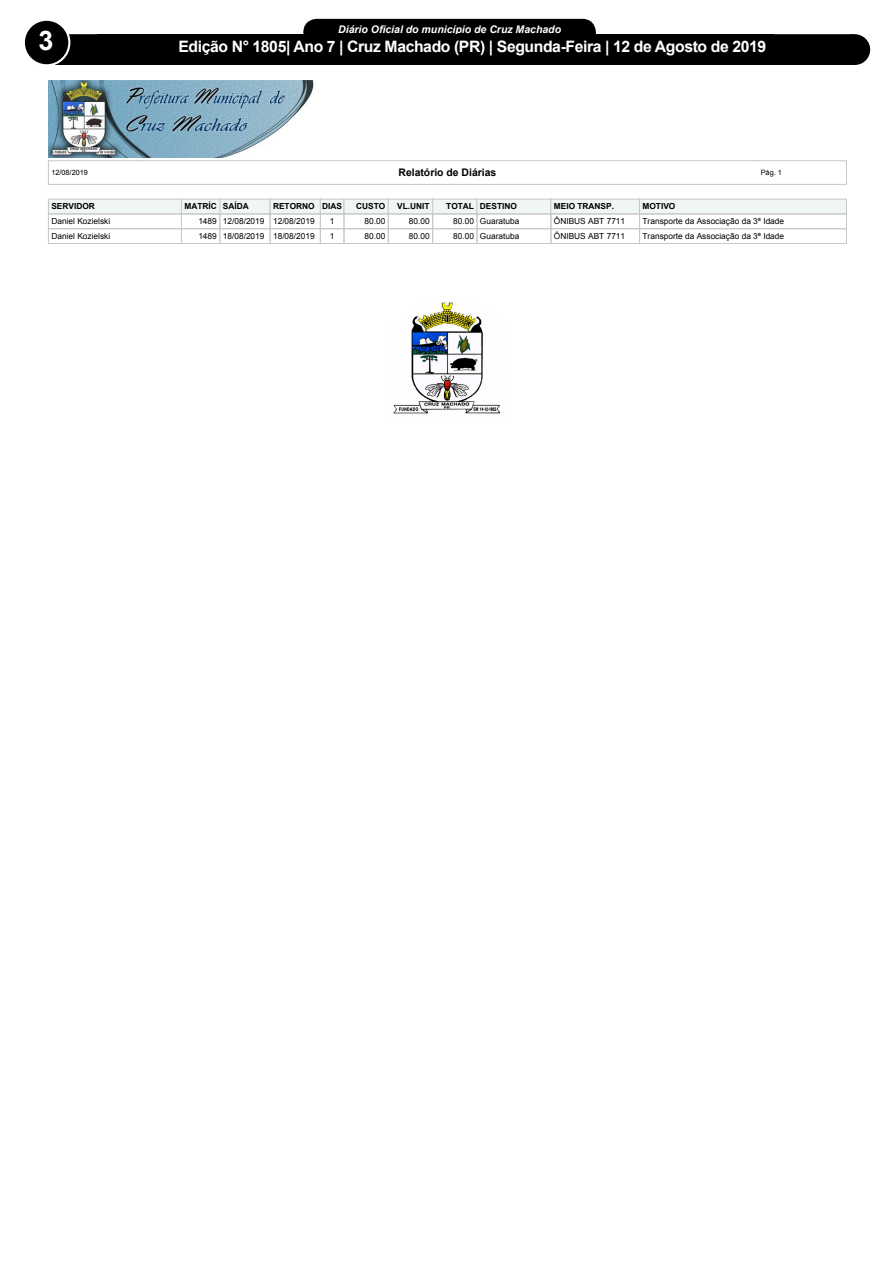
<style>
.page{position:relative;width:893px;height:1263px;background:#fff}
.page>*{position:absolute;margin:0;border:0;box-sizing:border-box;transform-origin:0 0}
.t1{font:700 27px "Arial";color:#fff}
.t2{font:700 15.75px "Arial";letter-spacing:-.025em;color:#fff}
.t3{font:700 15px "Arial";color:#fff}
.t4{font:italic 700 10.5px "Arial";color:#fff}
.t5{font:700 10.5px "Arial";color:#000}
.t6{font:8.4px "Arial";color:#000}
.t7{font:700 8.4px "Arial";color:#000}
.t8{font:7.35px "Arial";color:#000}
</style>
<div class="page">
<div style="left:305px;top:20px;width:289px;height:28px;background:#000;border-radius:12px"></div>
<div style="left:303px;top:19px;width:293px;height:31px;border:3px solid #000;border-radius:12px"></div>
<div style="left:39px;top:34px;width:815px;height:31px;background:#000"></div>
<div style="left:24px;top:20px;width:45px;height:45px;background:#000;border-radius:50%"></div>
<div style="left:23px;top:19px;width:47px;height:47px;border:2px solid #fff;border-radius:50%"></div>
<div style="left:840px;top:35px;width:29px;height:29px;background:#000;border-radius:50%"></div>
<div style="left:839px;top:34px;width:31px;height:31px;border:2px solid #000;border-radius:50%"></div>
<img style="left:48px;top:81px;width:266px;height:76px">
<svg style="left:48px;top:161px;width:1px;height:23px"></svg>
<hr style="left:48px;top:160px;width:89px;height:1px;background:#c8c8c8">
<hr style="left:48px;top:184px;width:89px;height:1px;background:#c8c8c8">
<hr style="left:137px;top:160px;width:621px;height:1px;background:#c8c8c8">
<hr style="left:137px;top:184px;width:621px;height:1px;background:#c8c8c8">
<hr style="left:758px;top:160px;width:88px;height:1px;background:#c8c8c8">
<svg style="left:846px;top:161px;width:1px;height:23px"></svg>
<hr style="left:758px;top:184px;width:88px;height:1px;background:#c8c8c8">
<div style="left:48px;top:199px;width:133px;height:15px;background:#f0f5f5"></div>
<hr style="left:48px;top:199px;width:133px;height:1px;background:#c8c8c8">
<div style="left:181px;top:199px;width:39px;height:15px;background:#f0f5f5"></div>
<hr style="left:181px;top:199px;width:39px;height:1px;background:#c8c8c8">
<div style="left:220px;top:199px;width:50px;height:15px;background:#f0f5f5"></div>
<hr style="left:220px;top:199px;width:50px;height:1px;background:#c8c8c8">
<div style="left:270px;top:199px;width:50px;height:15px;background:#f0f5f5"></div>
<hr style="left:270px;top:199px;width:50px;height:1px;background:#c8c8c8">
<div style="left:344px;top:199px;width:44px;height:15px;background:#f0f5f5"></div>
<hr style="left:344px;top:199px;width:44px;height:1px;background:#c8c8c8">
<div style="left:388px;top:199px;width:45px;height:15px;background:#f0f5f5"></div>
<hr style="left:388px;top:199px;width:45px;height:1px;background:#c8c8c8">
<div style="left:433px;top:199px;width:44px;height:15px;background:#f0f5f5"></div>
<hr style="left:433px;top:199px;width:44px;height:1px;background:#c8c8c8">
<div style="left:477px;top:199px;width:74px;height:15px;background:#f0f5f5"></div>
<hr style="left:477px;top:199px;width:74px;height:1px;background:#c8c8c8">
<div style="left:551px;top:199px;width:89px;height:15px;background:#f0f5f5"></div>
<hr style="left:551px;top:199px;width:89px;height:1px;background:#c8c8c8">
<div style="left:640px;top:199px;width:206px;height:15px;background:#f0f5f5"></div>
<hr style="left:640px;top:199px;width:206px;height:1px;background:#c8c8c8">
<hr style="left:48px;top:214px;width:133px;height:1px;background:#c8c8c8">
<hr style="left:181px;top:214px;width:39px;height:1px;background:#c8c8c8">
<hr style="left:220px;top:214px;width:50px;height:1px;background:#c8c8c8">
<hr style="left:270px;top:214px;width:50px;height:1px;background:#c8c8c8">
<hr style="left:344px;top:214px;width:44px;height:1px;background:#c8c8c8">
<hr style="left:388px;top:214px;width:45px;height:1px;background:#c8c8c8">
<hr style="left:433px;top:214px;width:44px;height:1px;background:#c8c8c8">
<hr style="left:477px;top:214px;width:74px;height:1px;background:#c8c8c8">
<hr style="left:551px;top:214px;width:89px;height:1px;background:#c8c8c8">
<hr style="left:640px;top:214px;width:206px;height:1px;background:#c8c8c8">
<svg style="left:48px;top:200px;width:1px;height:43px"></svg>
<hr style="left:48px;top:228px;width:133px;height:1px;background:#c8c8c8">
<hr style="left:48px;top:243px;width:133px;height:1px;background:#c8c8c8">
<svg style="left:181px;top:200px;width:1px;height:43px"></svg>
<hr style="left:181px;top:228px;width:39px;height:1px;background:#c8c8c8">
<hr style="left:181px;top:243px;width:39px;height:1px;background:#c8c8c8">
<svg style="left:220px;top:200px;width:1px;height:43px"></svg>
<hr style="left:220px;top:228px;width:50px;height:1px;background:#c8c8c8">
<hr style="left:220px;top:243px;width:50px;height:1px;background:#c8c8c8">
<svg style="left:270px;top:200px;width:1px;height:43px"></svg>
<hr style="left:270px;top:228px;width:50px;height:1px;background:#c8c8c8">
<hr style="left:270px;top:243px;width:50px;height:1px;background:#c8c8c8">
<svg style="left:320px;top:199px;width:25px;height:45px"></svg>
<hr style="left:344px;top:228px;width:44px;height:1px;background:#c8c8c8">
<hr style="left:344px;top:243px;width:44px;height:1px;background:#c8c8c8">
<svg style="left:388px;top:200px;width:1px;height:43px"></svg>
<hr style="left:388px;top:228px;width:45px;height:1px;background:#c8c8c8">
<hr style="left:388px;top:243px;width:45px;height:1px;background:#c8c8c8">
<svg style="left:432px;top:200px;width:1px;height:43px"></svg>
<hr style="left:433px;top:228px;width:44px;height:1px;background:#c8c8c8">
<hr style="left:433px;top:243px;width:44px;height:1px;background:#c8c8c8">
<svg style="left:477px;top:200px;width:1px;height:43px"></svg>
<hr style="left:477px;top:228px;width:74px;height:1px;background:#c8c8c8">
<hr style="left:477px;top:243px;width:74px;height:1px;background:#c8c8c8">
<svg style="left:551px;top:200px;width:1px;height:43px"></svg>
<hr style="left:551px;top:228px;width:89px;height:1px;background:#c8c8c8">
<hr style="left:551px;top:243px;width:89px;height:1px;background:#c8c8c8">
<svg style="left:639px;top:200px;width:1px;height:43px"></svg>
<hr style="left:640px;top:228px;width:206px;height:1px;background:#c8c8c8">
<svg style="left:846px;top:199px;width:1px;height:44px"></svg>
<hr style="left:640px;top:243px;width:206px;height:1px;background:#c8c8c8">
<img style="left:393px;top:302px;width:108px;height:112px">
<p class="t1" style="left:38px;top:21px;width:17px">3</p>
<p class="t4" style="left:338px;top:22px;width:224px">Diário Oficial do município de Cruz Machado</p>
<h3 class="t3" style="left:205px;top:40px;width:491px">Edição 1145 - Cruz Machado (PR) - Terça-Feira - 3 de Janeiro de 2017</h3>
<p class="t2" style="left:178px;top:35px;width:589px">Edição N° 1805| Ano 7 | Cruz Machado (PR) | Segunda-Feira | 12 de Agosto de 2019</p>
<p class="t8" style="left:51px;top:167px;width:38px">12/08/2019</p>
<p class="t5" style="left:398px;top:165px;width:99px">Relatório de Diárias</p>
<p class="t8" style="left:761px;top:167px;width:23px">Pág. 1</p>
<p class="t7" style="left:51px;top:200px;width:45px">SERVIDOR</p>
<p class="t7" style="left:184px;top:200px;width:66px">MATRÍC SAÍDA</p>
<p class="t7" style="left:273px;top:200px;width:71px">RETORNO DIAS</p>
<p class="t7" style="left:356px;top:200px;width:31px">CUSTO</p>
<p class="t7" style="left:397px;top:200px;width:34px">VL.UNIT</p>
<p class="t7" style="left:446px;top:200px;width:72px">TOTAL DESTINO</p>
<p class="t7" style="left:554px;top:200px;width:62px">MEIO TRANSP.</p>
<p class="t7" style="left:642px;top:200px;width:34px">MOTIVO</p>
<p class="t6" style="left:51px;top:215px;width:60px">Daniel Kozielski</p>
<p class="t6" style="left:198px;top:215px;width:118px">1489 12/08/2019 12/08/2019</p>
<p class="t6" style="left:330px;top:215px;width:6px">1</p>
<p class="t6" style="left:364px;top:215px;width:22px">80.00</p>
<p class="t6" style="left:409px;top:215px;width:22px">80.00</p>
<p class="t6" style="left:453px;top:215px;width:68px">80.00 Guaratuba</p>
<p class="t6" style="left:554px;top:215px;width:73px">ÔNIBUS ABT 7711</p>
<p class="t6" style="left:642px;top:215px;width:143px">Transporte da Associação da 3ª Idade</p>
<p class="t6" style="left:51px;top:230px;width:60px">Daniel Kozielski</p>
<p class="t6" style="left:198px;top:230px;width:118px">1489 18/08/2019 18/08/2019</p>
<p class="t6" style="left:330px;top:230px;width:6px">1</p>
<p class="t6" style="left:364px;top:230px;width:22px">80.00</p>
<p class="t6" style="left:409px;top:230px;width:22px">80.00</p>
<p class="t6" style="left:453px;top:230px;width:68px">80.00 Guaratuba</p>
<p class="t6" style="left:554px;top:230px;width:73px">ÔNIBUS ABT 7711</p>
<p class="t6" style="left:642px;top:230px;width:143px">Transporte da Associação da 3ª Idade</p>
</div>
